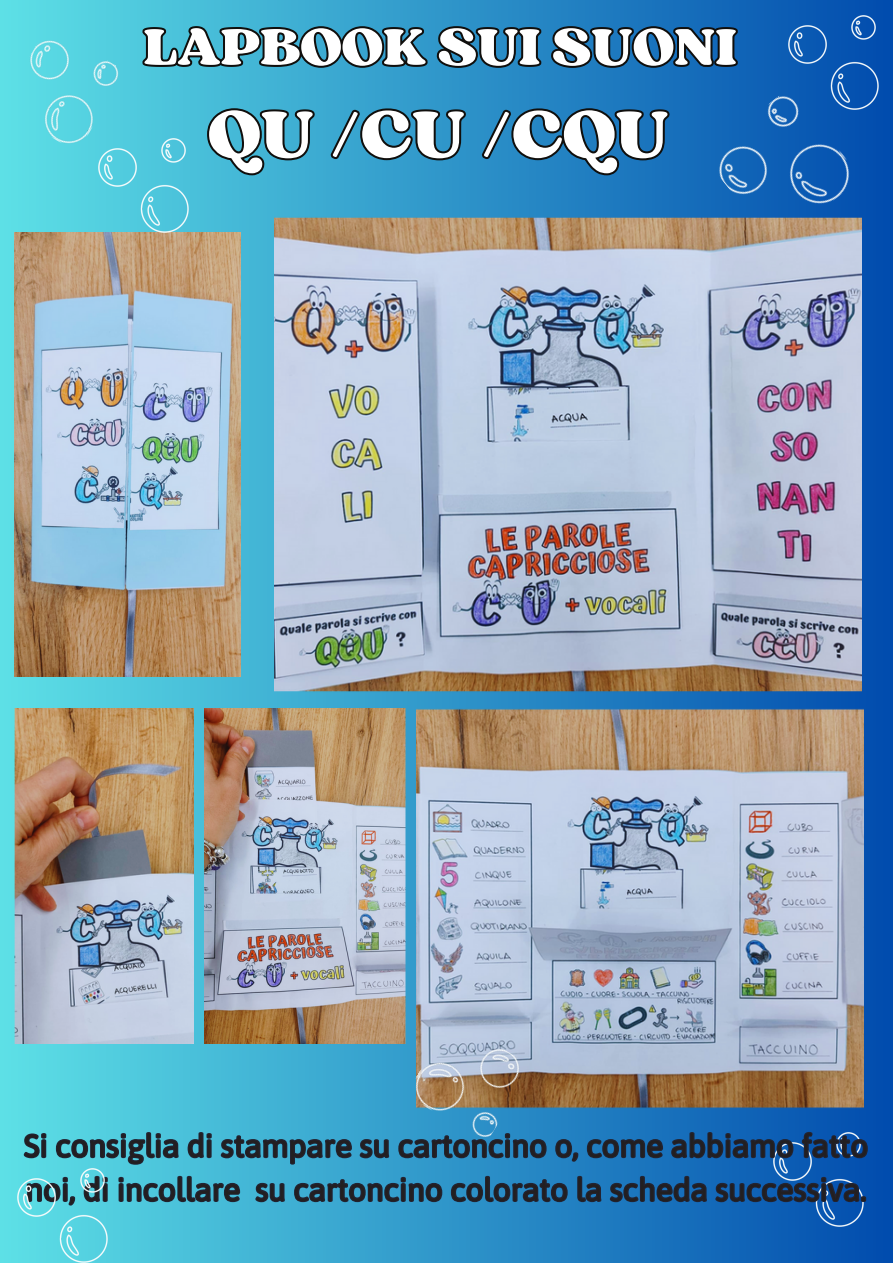
<style>
.page{position:relative;width:893px;height:1264px;background:#fff}
.page>*{position:absolute;margin:0;border:0;box-sizing:border-box;transform-origin:0 0}
.t1{font:69px "Sergio Trendy";color:#fff}
.t2{font:54px "Sergio Trendy";color:#fff}
.t3{font:31.5px/43.8px "Asap";color:#231f20}
</style>
<div class="page">
<div style="left:0;top:0;width:892px;height:1262px;background:linear-gradient(to right,#5fdfe4,#014cae)"></div>
<img style="left:275px;top:216px;width:586px;height:476px">
<img style="left:14px;top:233px;width:226px;height:444px">
<img style="left:14px;top:709px;width:179px;height:334px">
<img style="left:204px;top:709px;width:201px;height:334px">
<img style="left:416px;top:709px;width:447px;height:399px">
<img style="left:703px;top:88px;width:158px;height:159px">
<img style="left:0;top:26px;width:125px;height:127px">
<img style="left:99px;top:138px;width:89px;height:95px">
<img style="left:773px;top:1166px;width:90px;height:60px">
<img style="left:405px;top:1017px;width:127px;height:113px">
<svg style="left:22px;top:1130px;width:847px;height:36px;background:#2d769e"></svg>
<svg style="left:108px;top:1174px;width:134px;height:33px;background:#3d8da2"></svg>
<svg style="left:253px;top:1174px;width:614px;height:29px;background:#245f8c"></svg>
<svg style="left:139px;top:23px;width:602px;height:48px;background:#225f7d"></svg>
<svg style="left:204px;top:106px;width:468px;height:72px;background:#28759a"></svg>
<img style="left:788px;top:15px;width:90px;height:94px">
<img style="left:18px;top:1168px;width:90px;height:94px">
<p class="t2" style="left:143px;top:13px;width:595px">LAPBOOK SUI SUONI</p>
<p class="t1" style="left:208px;top:91px;width:462px">QU /CU /CQU</p>
<p class="t3" style="left:24px;top:1123px;width:846px">Si consiglia di stampare su cartoncino o, come abbiamo fatto noi, di incollare su cartoncino colorato la scheda successiva.</p>
</div>
